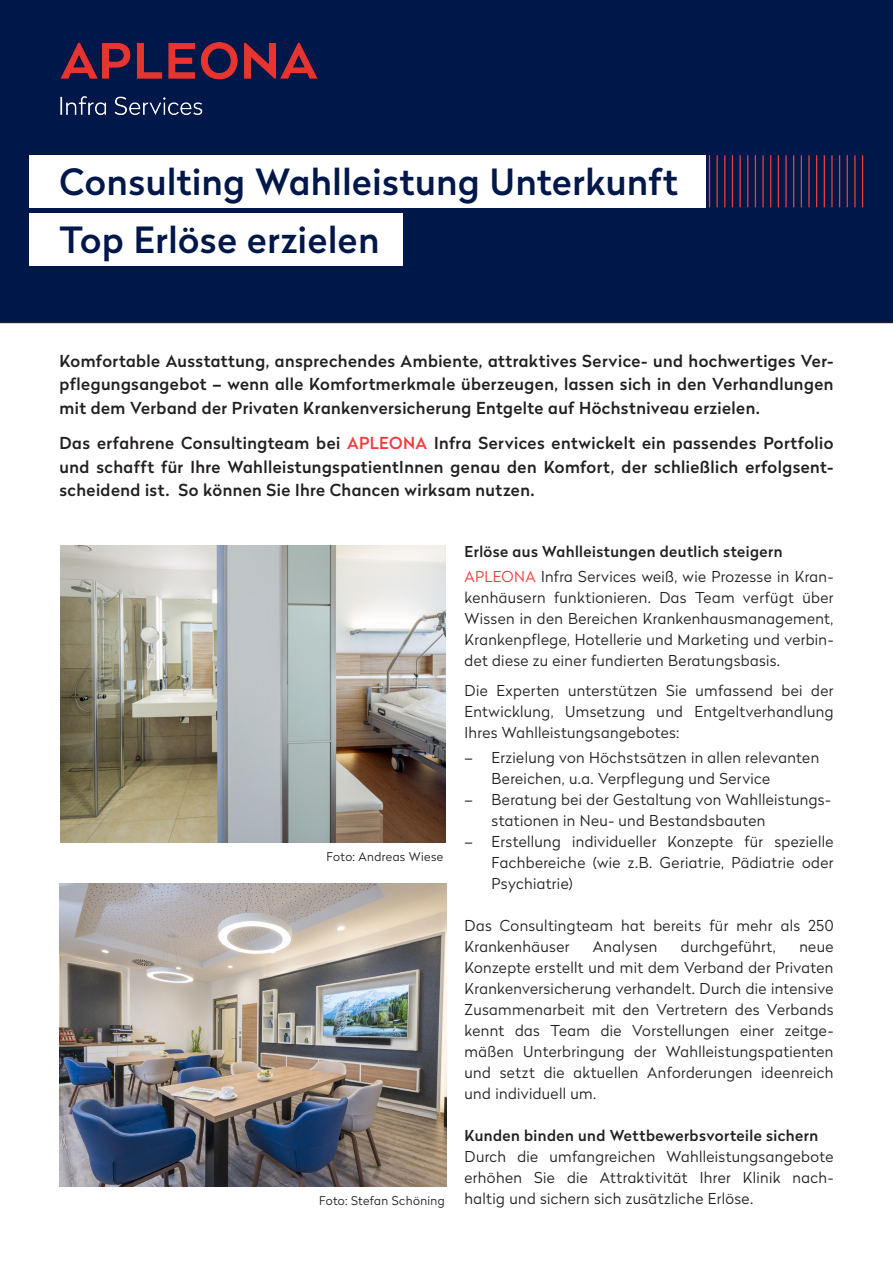
<style>
.page{position:relative;width:893px;height:1263px;background:#fff}
.page>*{position:absolute;margin:0;border:0;box-sizing:border-box;transform-origin:0 0}
.Headline{font:500 36px "Radikal";letter-spacing:.02em;color:#00174a}
.URL_rot{font:500 16.5px/23.1px "Radikal";letter-spacing:.025em;color:#231f20;text-align:justify}
.URL_rot-2{font:300 15px/21px "Radikal";letter-spacing:.025em;color:#231f20;text-align:justify}
.URL_rot-3{font:500 15px "Radikal";letter-spacing:.03em;color:#231f20}
.URL_rot-4{font:300 12px "Radikal";letter-spacing:.03em;color:#231f20}
.s1{color:#ee3d3c}
</style>
<div class="page">
<div style="left:0;top:0;width:893px;height:323px;background:#00174a"></div>
<hr style="left:862px;top:155px;width:1px;height:52px;background:#ee3d3c">
<hr style="left:854px;top:155px;width:1px;height:52px;background:#ee3d3c">
<hr style="left:847px;top:155px;width:1px;height:52px;background:#ee3d3c">
<hr style="left:839px;top:155px;width:1px;height:52px;background:#ee3d3c">
<hr style="left:831px;top:155px;width:2px;height:52px;background:#ee3d3c">
<hr style="left:824px;top:155px;width:1px;height:52px;background:#ee3d3c">
<hr style="left:816px;top:155px;width:1px;height:52px;background:#ee3d3c">
<hr style="left:808px;top:155px;width:2px;height:52px;background:#ee3d3c">
<hr style="left:801px;top:155px;width:1px;height:52px;background:#ee3d3c">
<hr style="left:793px;top:155px;width:1px;height:52px;background:#ee3d3c">
<hr style="left:785px;top:155px;width:2px;height:52px;background:#ee3d3c">
<hr style="left:778px;top:155px;width:1px;height:52px;background:#ee3d3c">
<hr style="left:770px;top:155px;width:1px;height:52px;background:#ee3d3c">
<hr style="left:762px;top:155px;width:2px;height:52px;background:#ee3d3c">
<hr style="left:755px;top:155px;width:1px;height:52px;background:#ee3d3c">
<hr style="left:747px;top:155px;width:1px;height:52px;background:#ee3d3c">
<hr style="left:739px;top:155px;width:2px;height:52px;background:#ee3d3c">
<hr style="left:732px;top:155px;width:1px;height:52px;background:#ee3d3c">
<hr style="left:724px;top:155px;width:1px;height:52px;background:#ee3d3c">
<hr style="left:716px;top:155px;width:2px;height:52px;background:#ee3d3c">
<hr style="left:709px;top:155px;width:1px;height:52px;background:#ee3d3c">
<div style="left:30px;top:155px;width:676px;height:52px;background:#fff"></div>
<div style="left:30px;top:214px;width:373px;height:52px;background:#fff"></div>
<img style="left:61px;top:545px;width:384px;height:297px">
<img style="left:60px;top:884px;width:386px;height:302px">
<img style="left:61px;top:43px;width:257px;height:71px">
<p class="Headline" style="left:60px;top:156px;width:620px">Consulting Wahlleistung Unterkunft</p>
<p class="Headline" style="left:60px;top:214px;width:321px">Top Erlöse erzielen</p>
<p class="URL_rot" style="left:60px;top:349px;width:775px">Komfortable Ausstattung, ansprechendes Ambiente, attraktives Service- und hochwertiges Ver&shy;pflegungsangebot – wenn alle Komfortmerkmale überzeugen, lassen sich in den Verhandlungen mit dem Verband der Privaten Krankenversicherung Entgelte auf Höchstniveau erzielen.</p>
<p class="URL_rot" style="left:60px;top:431px;width:775px">Das erfahrene Consultingteam bei <span class="s1">APLEONA</span> Infra Services entwickelt ein passendes Portfolio und schafft für Ihre WahlleistungspatientInnen genau den Komfort, der schließlich erfolgsent&shy;scheidend ist. So können Sie Ihre Chancen wirksam nutzen.</p>
<p class="URL_rot-4" style="left:327px;top:848px;width:118px">Foto: Andreas Wiese</p>
<p class="URL_rot-4" style="left:319px;top:1192px;width:127px">Foto: Stefan Schöning</p>
<p class="URL_rot-3" style="left:465px;top:541px;width:319px">Erlöse aus Wahlleistungen deutlich steigern</p>
<p class="URL_rot-2" style="left:465px;top:565px;width:370px"><span class="s1">APLEONA</span> Infra Services weiß, wie Prozesse in Kran&shy;kenhäusern funktionieren. Das Team verfügt über Wissen in den Bereichen Krankenhausmanagement, Krankenpflege, Hotellerie und Marketing und verbin&shy;det diese zu einer fundierten Beratungsbasis.</p>
<p class="URL_rot-2" style="left:465px;top:679px;width:370px">Die Experten unterstützen Sie umfassend bei der Entwicklung, Umsetzung und Entgeltverhandlung Ihres Wahlleistungsangebotes:</p>
<p class="URL_rot-2" style="left:492px;top:746px;width:329px;text-indent:-27px">– Erzielung von Höchstsätzen in allen relevanten<br>Bereichen, u.a. Verpflegung und Service</p>
<p class="URL_rot-2" style="left:492px;top:788px;width:341px;text-indent:-27px">– Beratung bei der Gestaltung von Wahlleistungs&shy;stationen in Neu- und Bestandsbauten</p>
<p class="URL_rot-2" style="left:492px;top:830px;width:343px;text-indent:-27px">– Erstellung individueller Konzepte für spezielle Fachbereiche (wie z.B. Geriatrie, Pädiatrie oder Psychiatrie)</p>
<p class="URL_rot-2" style="left:465px;top:914px;width:370px">Das Consultingteam hat bereits für mehr als 250<br>Krankenhäuser</p>
<p class="URL_rot-2" style="left:593px;top:935px;width:66px">Analysen</p>
<p class="URL_rot-2" style="left:681px;top:935px;width:96px">durchgeführt,</p>
<p class="URL_rot-2" style="left:465px;top:935px;width:370px;text-indent:335px">neue Konzepte erstellt und mit dem Verband der Privaten Krankenversicherung verhandelt. Durch die intensive Zusammenarbeit mit den Vertretern des Verbands kennt das Team die Vorstellungen einer zeitge&shy;mäßen Unterbringung der Wahlleistungspatienten und setzt die aktuellen Anforderungen ideenreich und individuell um.</p>
<p class="URL_rot-3" style="left:465px;top:1125px;width:355px">Kunden binden und Wettbewerbsvorteile sichern</p>
<p class="URL_rot-2" style="left:465px;top:1145px;width:370px">Durch die umfangreichen Wahlleistungsangebote erhöhen Sie die Attraktivität Ihrer Klinik nach&shy;haltig und sichern sich zusätzliche Erlöse.</p>
</div>
